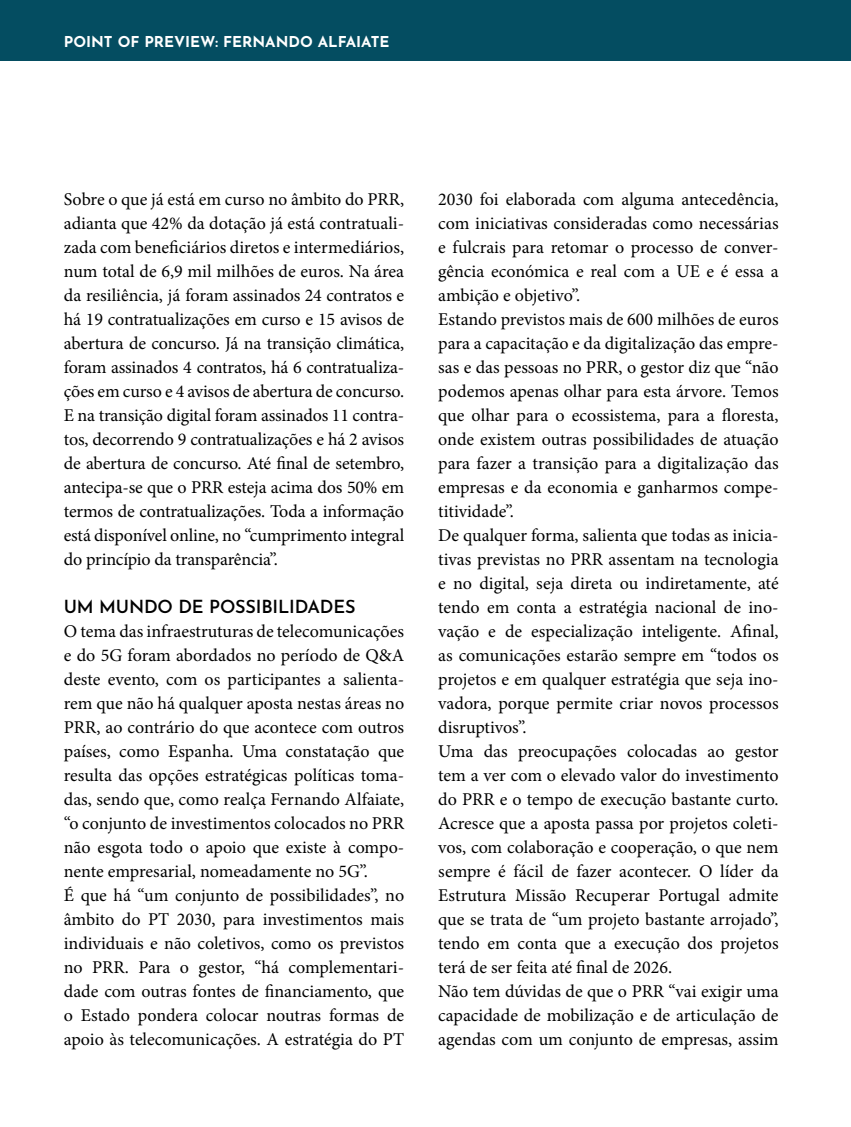
<style>
.page{position:relative;width:851px;height:1127px;background:#fff}
.page>*{position:absolute;margin:0;border:0;box-sizing:border-box;transform-origin:0 0}
.texto{font:18px/24px "Minion Pro";color:#000;text-align:justify}
.intertitulo{font:600 18px "Josefin Sans";letter-spacing:-.01em;color:#000}
.t1{font:700 15px "Josefin Sans";color:#fff}
</style>
<div class="page">
<div style="left:0;top:0;width:850px;height:61px;background:#044d61"></div>
<p class="t1" style="left:64px;top:29px;width:327px">POINT OF PREVIEW: FERNANDO ALFAIATE</p>
<p class="texto" style="left:64px;top:187px;width:342px">Sobre o que já está em curso no âmbito do PRR, adianta que 42% da dotação já está contratuali&shy;zada com beneficiários diretos e intermediários, num total de 6,9 mil milhões de euros. Na área da resiliência, já foram assinados 24 contratos e há 19 contratualizações em curso e 15 avisos de abertura de concurso. Já na transição climática, foram assinados 4 contratos, há 6 contratualiza&shy;ções em curso e 4 avisos de abertura de concurso.<br>E na transição digital foram assinados 11 contra&shy;tos, decorrendo 9 contratualizações e há 2 avisos de abertura de concurso. Até final de setembro, antecipa-se que o PRR esteja acima dos 50% em termos de contratualizações. Toda a informação está disponível online, no “cumprimento integral do princípio da transparência”.</p>
<p class="intertitulo" style="left:64px;top:591px;width:293px">UM MUNDO DE POSSIBILIDADES</p>
<p class="texto" style="left:64px;top:619px;width:342px">O tema das infraestruturas de telecomunicações e do 5G foram abordados no período de Q&amp;A deste evento, com os participantes a salienta&shy;rem que não há qualquer aposta nestas áreas no PRR, ao contrário do que acontece com outros países, como Espanha. Uma constatação que resulta das opções estratégicas políticas toma&shy;das, sendo que, como realça Fernando Alfaiate, “o conjunto de investimentos colocados no PRR não esgota todo o apoio que existe à compo&shy;nente empresarial, nomeadamente no 5G”.</p>
<p class="texto" style="left:64px;top:883px;width:342px">É que há “um conjunto de possibilidades”, no âmbito do PT 2030, para investimentos mais individuais e não coletivos, como os previstos no PRR. Para o gestor, “há complementari&shy;dade com outras fontes de financiamento, que o Estado pondera colocar noutras formas de apoio às telecomunicações. A estratégia do PT</p>
<p class="texto" style="left:438px;top:187px;width:342px">2030 foi elaborada com alguma antecedência, com iniciativas consideradas como necessárias e fulcrais para retomar o processo de conver&shy;gência económica e real com a UE e é essa a ambição e objetivo”.</p>
<p class="texto" style="left:438px;top:307px;width:342px">Estando previstos mais de 600 milhões de euros para a capacitação e da digitalização das empre&shy;sas e das pessoas no PRR, o gestor diz que “não podemos apenas olhar para esta árvore. Temos que olhar para o ecossistema, para a floresta, onde existem outras possibilidades de atuação para fazer a transição para a digitalização das empresas e da economia e ganharmos compe&shy;titividade”.</p>
<p class="texto" style="left:438px;top:523px;width:342px">De qualquer forma, salienta que todas as inicia&shy;tivas previstas no PRR assentam na tecnologia e no digital, seja direta ou indiretamente, até tendo em conta a estratégia nacional de ino&shy;vação e de especialização inteligente. Afinal, as comunicações estarão sempre em “todos os projetos e em qualquer estratégia que seja ino&shy;vadora, porque permite criar novos processos disruptivos”.</p>
<p class="texto" style="left:438px;top:739px;width:342px">Uma das preocupações colocadas ao gestor tem a ver com o elevado valor do investimento do PRR e o tempo de execução bastante curto.<br>Acresce que a aposta passa por projetos coleti&shy;vos, com colaboração e cooperação, o que nem sempre é fácil de fazer acontecer. O líder da Estrutura Missão Recuperar Portugal admite que se trata de “um projeto bastante arrojado”, tendo em conta que a execução dos projetos terá de ser feita até final de 2026.</p>
<p class="texto" style="left:438px;top:979px;width:342px">Não tem dúvidas de que o PRR “vai exigir uma capacidade de mobilização e de articulação de agendas com um conjunto de empresas, assim</p>
</div>
